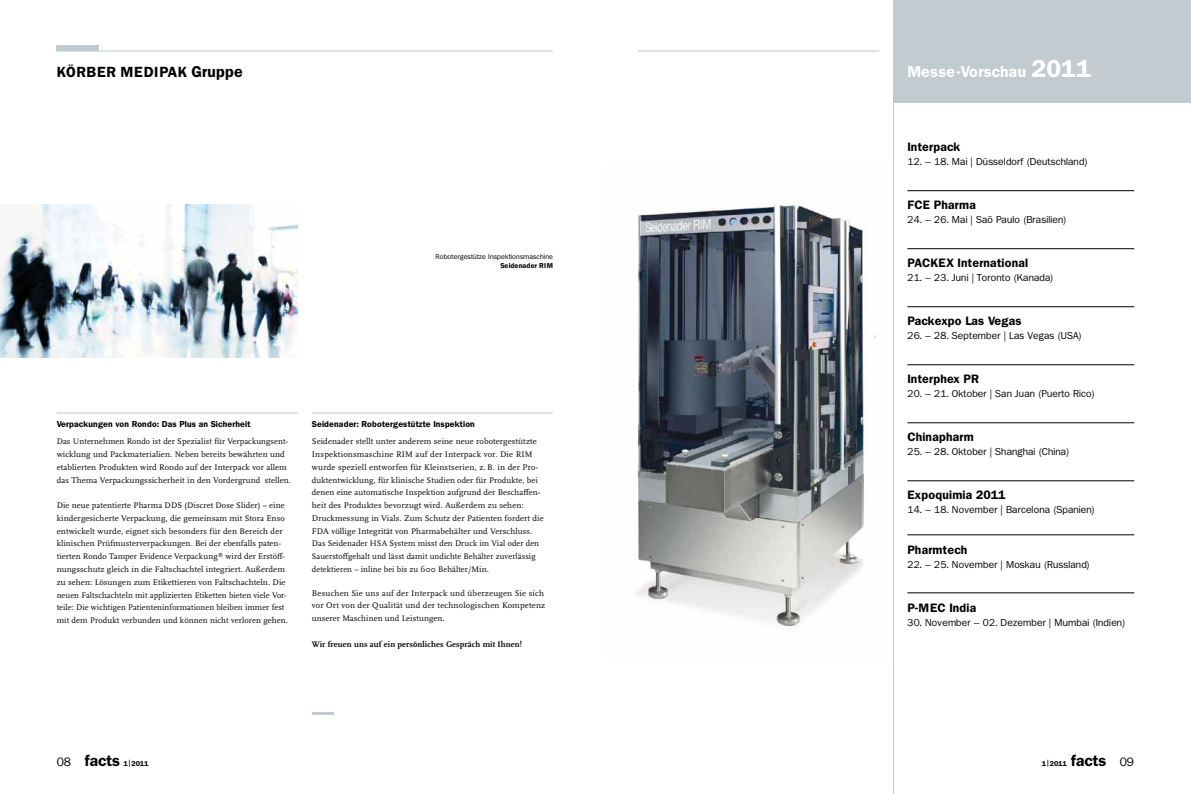
<style>
.page{position:relative;width:1191px;height:794px;background:#fff}
.page>*{position:absolute;margin:0;border:0;box-sizing:border-box;transform-origin:0 0}
.t1{font:600 15.5px "Franklin ITCBQ";letter-spacing:.02em;color:#fff}
.t2{font:600 15.5px "Franklin ITCBQ";color:#000}
.t3{font:600 14.5px "Franklin ITCBQ";letter-spacing:.04em;color:#000}
.t4{font:600 12px "Franklin ITCBQ";letter-spacing:.02em;color:#000}
.t5{font:10px "Franklin ITCBQ";letter-spacing:.02em;color:#000}
.t6{font:8.5px/12.8px "Scala Pro";letter-spacing:.01em;color:#000}
.t7{font:600 8.5px "Franklin ITCBQ";letter-spacing:.02em;color:#000}
.t8{font:700 8.5px "Scala Pro";letter-spacing:.01em;color:#000}
.t9{font:7px "Franklin ITCBQ";letter-spacing:.02em;color:#000}
.t10{font:600 7px "Franklin ITCBQ";color:#000}
.s1{font-size:15.5px}
.s2{font-size:24px}
.s3{font-weight:400;font-size:12px}
</style>
<div class="page">
<img style="left:637px;top:201px;width:239px;height:426px">
<hr style="left:57px;top:51px;width:496px;height:1px;background:#c2cbd0">
<hr style="left:638px;top:51px;width:241px;height:1px;background:#c2cbd0">
<hr style="left:893px;top:0;width:1px;height:794px;background:#c2cbd0">
<div style="left:893px;top:0;width:298px;height:102px;background:#c2cbd0"></div>
<hr style="left:907px;top:190px;width:227px;height:1px;background:#000">
<hr style="left:907px;top:248px;width:227px;height:1px;background:#000">
<hr style="left:907px;top:306px;width:227px;height:1px;background:#000">
<hr style="left:907px;top:364px;width:227px;height:1px;background:#000">
<hr style="left:907px;top:422px;width:227px;height:1px;background:#000">
<hr style="left:907px;top:480px;width:227px;height:1px;background:#000">
<hr style="left:907px;top:534px;width:227px;height:1px;background:#000">
<hr style="left:907px;top:592px;width:227px;height:1px;background:#000">
<hr style="left:57px;top:413px;width:241px;height:1px;background:#c2cbd0">
<hr style="left:312px;top:413px;width:241px;height:1px;background:#c2cbd0">
<img style="left:0;top:204px;width:298px;height:153px">
<hr style="left:312px;top:711px;width:21px;height:3px;background:#c2cbd0">
<div style="left:57px;top:46px;width:42px;height:5px;background:#c2cbd0"></div>
<h2 class="t3" style="left:57px;top:63px;width:188px">Körber Medipak <span class="s1">Gruppe</span></h2>
<p class="t9" style="left:435px;top:253px;width:119px">Robotergestütze Inspektionsmaschine</p>
<p class="t10" style="left:500px;top:262px;width:54px">Seidenader RI M</p>
<p class="t7" style="left:57px;top:420px;width:195px">Verpackungen von Rondo: Das Plus an Sicherheit</p>
<p class="t6" style="left:57px;top:435px;width:236px">Das Unternehmen Rondo ist der Spezialist für Verpackungsent&shy;wicklung und Packmaterialien. Neben bereits bewährten und etablierten Produkten wird Rondo auf der Interpack vor allem das Thema Verpackungssicherheit in den Vordergrund stellen.</p>
<p class="t6" style="left:57px;top:499px;width:233px">Die neue patentierte Pharma DDS (Discret Dose Slider) – eine kindergesicherte Verpackung, die gemeinsam mit Stora Enso entwickelt wurde, eignet sich besonders für den Bereich der klinischen Prüfmusterverpackungen. Bei der ebenfalls paten&shy;tierten Rondo Tamper Evidence Verpackung<sup>®</sup> wird der Erstöff&shy;nungsschutz gleich in die Faltschachtel integriert. Außerdem zu sehen: Lösungen zum Etikettieren von Faltschachteln. Die neuen Faltschachteln mit applizierten Etiketten bieten viele Vor&shy;teile: Die wichtigen Patienteninformationen bleiben immer fest mit dem Produkt verbunden und können nicht verloren gehen.</p>
<p class="t7" style="left:312px;top:420px;width:164px">Seidenader: Robotergestützte Inspektion</p>
<p class="t6" style="left:312px;top:435px;width:233px">Seidenader stellt unter anderem seine neue robotergestützte Inspektionsmaschine RIM auf der Interpack vor. Die RIM wurde speziell entworfen für Kleinstserien, z. B. in der Pro&shy;duktentwicklung, für klinische Studien oder für Produkte, bei denen eine automatische Inspektion aufgrund der Beschaffen&shy;heit des Produktes bevorzugt wird. Außerdem zu sehen:<br>Druckmessung in Vials. Zum Schutz der Patienten fordert die FDA völlige Integrität von Pharmabehälter und Verschluss.<br>Das Seidenader HSA System misst den Druck im Vial oder den Sauerstoffgehalt und lässt damit undichte Behälter zuverlässig detektieren – inline bei bis zu 600 Behälter/Min.</p>
<p class="t6" style="left:312px;top:586px;width:235px">Besuchen Sie uns auf der Interpack und überzeugen Sie sich vor Ort von der Qualität und der technologischen Kompetenz unserer Maschinen und Leistungen.</p>
<p class="t8" style="left:312px;top:637px;width:212px">Wir freuen uns auf ein persönliches Gespräch mit Ihnen!</p>
<h1 class="t1" style="left:907px;top:63px;width:185px">Messe-Vorschau <span class="s2">2011</span></h1>
<h3 class="t4" style="left:907px;top:140px;width:54px">Interpack</h3>
<p class="t5" style="left:907px;top:156px;width:182px">12. – 18. Mai | Düsseldorf (Deutschland)</p>
<h3 class="t4" style="left:907px;top:198px;width:70px">FCE Pharma</h3>
<p class="t5" style="left:907px;top:214px;width:161px">24. – 26. Mai | Saõ Paulo (Brasilien)</p>
<h3 class="t4" style="left:907px;top:256px;width:122px">Packex International</h3>
<p class="t5" style="left:907px;top:272px;width:148px">21. – 23. Juni | Toronto (Kanada)</p>
<h3 class="t4" style="left:907px;top:314px;width:116px">Packexpo Las Vegas</h3>
<p class="t5" style="left:907px;top:330px;width:176px">26. – 28. September | Las Vegas (USA)</p>
<h3 class="t4" style="left:907px;top:372px;width:73px">Interphex PR</h3>
<p class="t5" style="left:907px;top:388px;width:189px">20. – 21. Oktober | San Juan (Puerto Rico)</p>
<h3 class="t4" style="left:907px;top:430px;width:68px">Chinapharm</h3>
<p class="t5" style="left:907px;top:446px;width:164px">25. – 28. Oktober | Shanghai (China)</p>
<h3 class="t4" style="left:907px;top:488px;width:100px">Expoquimia 2011</h3>
<p class="t5" style="left:907px;top:504px;width:189px">14. – 18. November | Barcelona (Spanien)</p>
<h3 class="t4" style="left:907px;top:542px;width:61px">Pharmtech</h3>
<p class="t5" style="left:907px;top:558px;width:184px">22. – 25. November | Moskau (Russland)</p>
<h3 class="t4" style="left:907px;top:600px;width:70px">P-MEC India</h3>
<p class="t5" style="left:907px;top:616px;width:220px">30. November – 02. Dezember | Mumbai (Indien)</p>
<p class="t10" style="left:57px;top:759px;width:93px"><span class="s3">08</span> <span class="s1">facts</span> 1 | 2011</p>
<p class="t10" style="left:1041px;top:759px;width:27px">1 | 2011</p>
<h1 class="t2" style="left:1071px;top:751px;width:64px">facts <span class="s3">09</span></h1>
</div>
